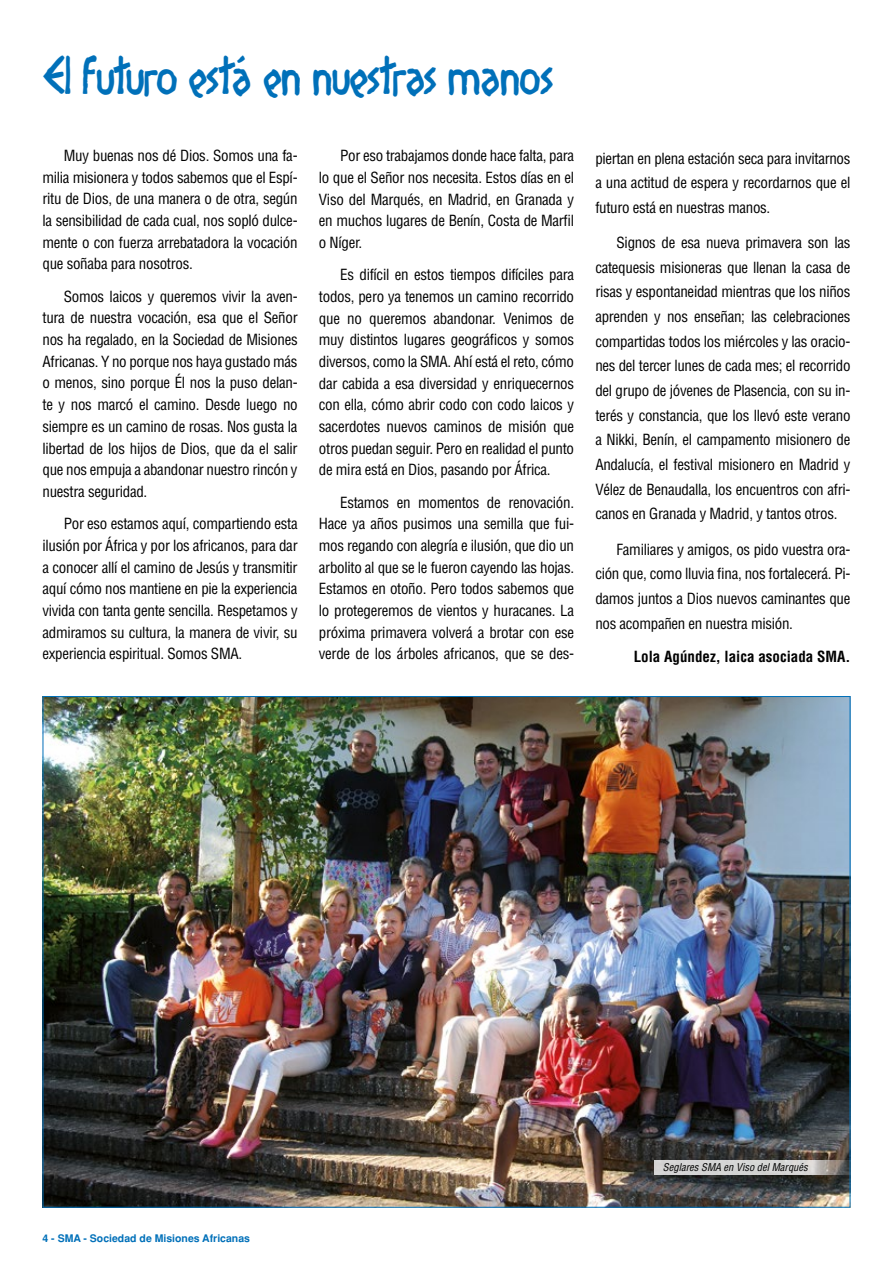
<style>
.page{position:relative;width:893px;height:1263px;background:#fff}
.page>*{position:absolute;margin:0;border:0;box-sizing:border-box;transform-origin:0 0}
.t1{font:48px "Diogenes";letter-spacing:-.02em;color:#0070b9;scale:.84 1}
.t2{font:condensed 15px/21.6px "Helvetica";letter-spacing:-.02em;color:#000;text-align:justify}
.t3{font:700 condensed 15px "Helvetica";color:#000}
.t4{font:700 10.5px "Helvetica";color:#0070b9}
.t5{font:italic condensed 10.5px "Helvetica";color:#000}
</style>
<div class="page">
<img style="left:45px;top:698px;width:803px;height:508px">
<svg style="left:654px;top:1160px;width:197px;height:15px;background:#c7c6c5"></svg>
<h1 class="t1" style="left:43px;top:49px;width:609px">El futuro está en nuestras manos</h1>
<p class="t2" style="left:43px;top:145px;width:257px;text-indent:21px">Muy buenas nos dé Dios. Somos una fa&shy;milia misionera y todos sabemos que el Espí&shy;ritu de Dios, de una manera o de otra, según la sensibilidad de cada cual, nos sopló dulce&shy;mente o con fuerza arrebatadora la vocación que soñaba para nosotros.</p>
<p class="t2" style="left:43px;top:285px;width:257px;text-indent:21px">Somos laicos y queremos vivir la aven&shy;tura de nuestra vocación, esa que el Señor nos ha regalado, en la Sociedad de Misiones Africanas. Y no porque nos haya gustado más o menos, sino porque Él nos la puso delan&shy;te y nos marcó el camino. Desde luego no siempre es un camino de rosas. Nos gusta la libertad de los hijos de Dios, que da el salir que nos empuja a abandonar nuestro rincón y nuestra seguridad.</p>
<p class="t2" style="left:43px;top:513px;width:257px;text-indent:21px">Por eso estamos aquí, compartiendo esta ilusión por África y por los africanos, para dar a conocer allí el camino de Jesús y transmitir aquí cómo nos mantiene en pie la experiencia vivida con tanta gente sencilla. Respetamos y admiramos su cultura, la manera de vivir, su experiencia espiritual. Somos SMA.</p>
<p class="t2" style="left:319px;top:145px;width:257px;text-indent:21px">Por eso trabajamos donde hace falta, para lo que el Señor nos necesita. Estos días en el Viso del Marqués, en Madrid, en Granada y en muchos lugares de Benín, Costa de Marfil o Níger.</p>
<p class="t2" style="left:319px;top:264px;width:257px;text-indent:21px">Es difícil en estos tiempos difíciles para todos, pero ya tenemos un camino recorrido que no queremos abandonar. Venimos de muy distintos lugares geográficos y somos diversos, como la SMA. Ahí está el reto, cómo dar cabida a esa diversidad y enriquecernos con ella, cómo abrir codo con codo laicos y sacerdotes nuevos caminos de misión que otros puedan seguir. Pero en realidad el punto de mira está en Dios, pasando por África.</p>
<p class="t2" style="left:319px;top:491px;width:257px;text-indent:21px">Estamos en momentos de renovación.<br>Hace ya años pusimos una semilla que fui&shy;mos regando con alegría e ilusión, que dio un arbolito al que se le fueron cayendo las hojas.<br>Estamos en otoño. Pero todos sabemos que lo protegeremos de vientos y huracanes. La próxima primavera volverá a brotar con ese verde de los árboles africanos, que se des-</p>
<p class="t2" style="left:595px;top:146px;width:257px;line-height:24.6px">piertan en plena estación seca para invitarnos a una actitud de espera y recordarnos que el futuro está en nuestras manos.</p>
<p class="t2" style="left:595px;top:230px;width:257px;line-height:24.6px;text-indent:21px">Signos de esa nueva primavera son las catequesis misioneras que llenan la casa de risas y espontaneidad mientras que los niños aprenden y nos enseñan; las celebraciones compartidas todos los miércoles y las oracio&shy;nes del tercer lunes de cada mes; el recorrido del grupo de jóvenes de Plasencia, con su in&shy;terés y constancia, que los llevó este verano a Nikki, Benín, el campamento misionero de Andalucía, el festival misionero en Madrid y Vélez de Benaudalla, los encuentros con afri&shy;canos en Granada y Madrid, y tantos otros.</p>
<p class="t2" style="left:595px;top:536px;width:257px;line-height:24.6px;text-indent:21px">Familiares y amigos, os pido vuestra ora&shy;ción que, como lluvia fina, nos fortalecerá. Pi&shy;damos juntos a Dios nuevos caminantes que nos acompañen en nuestra misión.</p>
<p class="t3" style="left:634px;top:647px;width:218px">Lola Agúndez, laica asociada SMA.</p>
<p class="t4" style="left:43px;top:1232px;width:209px">4 - SMA - Sociedad de Misiones Africanas</p>
<p class="t5" style="left:663px;top:1160px;width:146px">Seglares SMA en Viso del Marqués</p>
</div>
